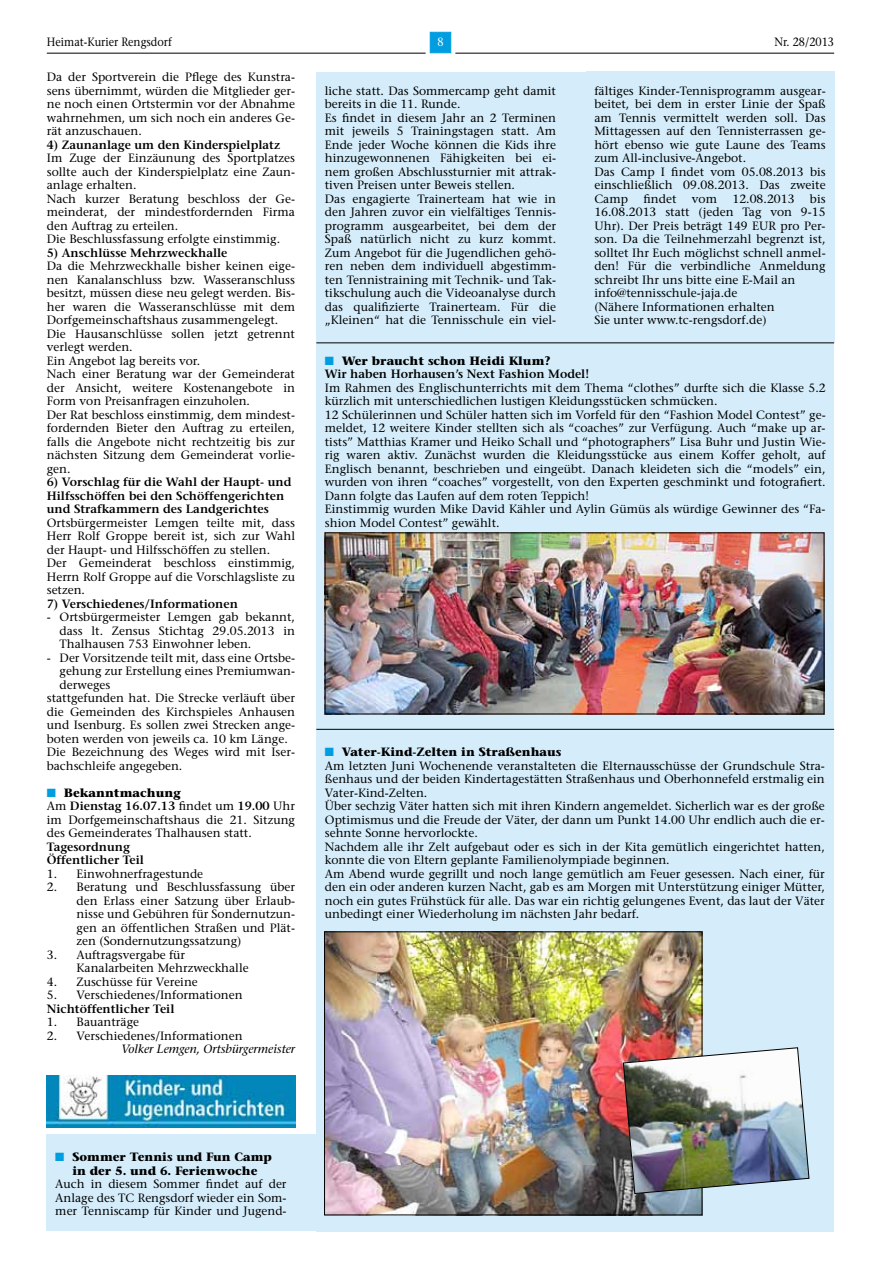
<style>
.page{position:relative;width:881px;height:1263px;background:#fff}
.page>*{position:absolute;margin:0;border:0;box-sizing:border-box;transform-origin:0 0}
.t1{font:12px/13.5px "Stone Serif LT";color:#000}
.t2{font:600 12px/13.5px "Stone Serif LT";color:#000}
.t3{font:700 12px/13.5px "Stone Serif LT";color:#000;text-align:center}
.t4{font:12px "Stone Serif LT";color:#000;scale:.9 1}
.t5{font:italic 12px "Stone Serif LT";color:#000}
.t6{font:12px "Stone Serif LT";color:#fff;scale:.9 1}
.s1{color:#009ee0}
.s2{font-weight:700}
.s3{font-weight:600}
</style>
<div class="page">
<hr style="left:47px;top:53px;width:378px;height:1px;background:#000">
<hr style="left:455px;top:53px;width:378px;height:1px;background:#000">
<div style="left:429px;top:32px;width:22px;height:21px;background:#009ee0;border:1px solid #009ee0"></div>
<div style="left:276px;top:1134px;width:67px;height:97px;background:#d5edfa"></div>
<div style="left:544px;top:72px;width:50px;height:1159px;background:#d5edfa"></div>
<img style="left:47px;top:1075px;width:248px;height:53px">
<div style="left:316px;top:72px;width:248px;height:269px;background:#d5edfa"></div>
<div style="left:316px;top:341px;width:517px;height:385px;background:#d5edfa"></div>
<img style="left:327px;top:533px;width:497px;height:181px">
<div style="left:316px;top:726px;width:517px;height:505px;background:#d5edfa"></div>
<div style="left:585px;top:71px;width:248px;height:271px;background:#d5edfa"></div>
<div style="left:47px;top:1134px;width:248px;height:97px;background:#d5edfa"></div>
<hr style="left:316px;top:343px;width:517px;height:1px;background:#000">
<hr style="left:316px;top:729px;width:517px;height:1px;background:#000">
<img style="left:326px;top:934px;width:374px;height:279px">
<div style="left:324px;top:932px;width:378px;height:283px;border:1px solid #000"></div>
<img style="left:622px;top:1047px;width:187px;height:147px">
<p class="t4" style="left:47px;top:35px;width:140px">Heimat-Kurier Rengsdorf</p>
<p class="t6" style="left:437px;top:35px;width:8px">8</p>
<p class="t4" style="left:774px;top:35px;width:68px">Nr. 28/2013</p>
<p class="t1" style="left:47px;top:70px;width:250px;text-align:justify">Da der Sportverein die Pflege des Kunstra&shy;sens übernimmt, würden die Mitglieder ger&shy;ne noch einen Ortstermin vor der Abnahme wahrnehmen, um sich noch ein anderes Ge&shy;rät anzuschauen.</p>
<p class="t2" style="left:47px;top:138px;width:235px">4) Zaunanlage um den Kinderspielplatz</p>
<p class="t1" style="left:47px;top:151px;width:250px">Im Zuge der Einzäunung des Sportplatzes sollte auch der Kinderspielplatz eine Zaun&shy;anlage erhalten.<br>Nach kurzer Beratung beschloss der Ge&shy;meinderat, der mindestfordernden Firma den Auftrag zu erteilen.<br>Die Beschlussfassung erfolgte einstimmig.</p>
<p class="t2" style="left:47px;top:246px;width:182px">5) Anschlüsse Mehrzweckhalle</p>
<p class="t1" style="left:47px;top:259px;width:250px">Da die Mehrzweckhalle bisher keinen eige&shy;nen Kanalanschluss bzw. Wasseranschluss besitzt, müssen diese neu gelegt werden. Bis&shy;her waren die Wasseranschlüsse mit dem Dorfgemeinschaftshaus zusammengelegt.<br>Die Hausanschlüsse sollen jetzt getrennt verlegt werden.<br>Ein Angebot lag bereits vor.<br>Nach einer Beratung war der Gemeinderat der Ansicht, weitere Kostenangebote in Form von Preisanfragen einzuholen.<br>Der Rat beschloss einstimmig, dem mindest&shy;fordernden Bieter den Auftrag zu erteilen, falls die Angebote nicht rechtzeitig bis zur nächsten Sitzung dem Gemeinderat vorlie&shy;gen.</p>
<p class="t2" style="left:47px;top:475px;width:246px">6) Vorschlag für die Wahl der Haupt- und<br>Hilfsschöffen bei den Schöffengerichten und Strafkammern des Landgerichtes</p>
<p class="t1" style="left:47px;top:516px;width:250px">Ortsbürgermeister Lemgen teilte mit, dass Herr Rolf Groppe bereit ist, sich zur Wahl der Haupt- und Hilfsschöffen zu stellen.<br>Der Gemeinderat beschloss einstimmig, Herrn Rolf Groppe auf die Vorschlagsliste zu setzen.</p>
<p class="t2" style="left:47px;top:597px;width:192px">7) Verschiedenes/Informationen</p>
<p class="t1" style="left:60px;top:610px;width:237px;text-align:justify;text-indent:-13px">- Ortsbürgermeister Lemgen gab bekannt, dass lt. Zensus Stichtag 29.05.2013 in Thalhausen 753 Einwohner leben.</p>
<p class="t1" style="left:47px;top:651px;width:250px">- Der Vorsitzende teilt mit, dass eine Ortsbe-</p>
<p class="t1" style="left:60px;top:664px;width:237px">gehung zur Erstellung eines Premiumwan-</p>
<p class="t1" style="left:60px;top:678px;width:52px">derweges</p>
<p class="t1" style="left:47px;top:691px;width:250px">stattgefunden hat. Die Strecke verläuft über</p>
<p class="t1" style="left:47px;top:705px;width:250px">die Gemeinden des Kirchspieles Anhausen</p>
<p class="t1" style="left:47px;top:718px;width:250px">und Isenburg. Es sollen zwei Strecken ange-</p>
<p class="t1" style="left:47px;top:732px;width:242px">boten werden von jeweils ca. 10 km Länge.</p>
<p class="t1" style="left:47px;top:745px;width:250px">Die Bezeichnung des Weges wird mit Iser-</p>
<p class="t1" style="left:47px;top:759px;width:137px">bachschleife angegeben.</p>
<p class="t1" style="left:47px;top:786px;width:250px"><span class="s1">■</span> <span class="s2">Bekanntmachung<br></span>Am <span class="s3">Dienstag 16.07.13</span> findet um <span class="s3">19.00</span> Uhr im Dorfgemeinschaftshaus die 21. Sitzung des Gemeinderates Thalhausen statt.</p>
<p class="t2" style="left:47px;top:840px;width:99px">Tagesordnung<br>Öffentlicher Teil</p>
<p class="t1" style="left:47px;top:867px;width:158px">1. Einwohnerfragestunde</p>
<p class="t1" style="left:77px;top:880px;width:220px;text-align:justify;text-indent:-30px">2. Beratung und Beschlussfassung über den Erlass einer Satzung über Erlaub&shy;nisse und Gebühren für Sondernutzun&shy;gen an öffentlichen Straßen und Plät&shy;zen (Sondernutzungssatzung)</p>
<p class="t1" style="left:77px;top:948px;width:173px;text-indent:-30px">3. Auftragsvergabe für<br>Kanalarbeiten Mehrzweckhalle</p>
<p class="t1" style="left:47px;top:975px;width:152px">4. Zuschüsse für Vereine</p>
<p class="t1" style="left:47px;top:988px;width:197px">5. Verschiedenes/Informationen</p>
<p class="t2" style="left:47px;top:1002px;width:129px">Nichtöffentlicher Teil</p>
<p class="t1" style="left:47px;top:1015px;width:94px">1. Bauanträge</p>
<p class="t1" style="left:47px;top:1029px;width:197px">2. Verschiedenes/Informationen</p>
<p class="t5" style="left:121px;top:1042px;width:175px">Volker Lemgen, Ortsbürgermeister</p>
<p class="t1" style="left:594px;top:84px;width:233px">fältiges Kinder-Tennisprogramm ausgear&shy;beitet, bei dem in erster Linie der Spaß am Tennis vermittelt werden soll. Das Mittagessen auf den Tennisterrassen ge&shy;hört ebenso wie gute Laune des Teams zum All-inclusive-Angebot.<br>Das Camp I findet vom 05.08.2013 bis einschließlich 09.08.2013. Das zweite Camp</p>
<p class="t1" style="left:325px;top:84px;width:233px">liche statt. Das Sommercamp geht damit bereits in die 11. Runde.<br>Es findet in diesem Jahr an 2 Terminen mit jeweils 5 Trainingstagen statt. Am Ende jeder Woche können die Kids ihre hinzugewonnenen Fähigkeiten bei ei&shy;nem großen Abschlussturnier mit attrak&shy;tiven Preisen unter Beweis stellen.<br>Das engagierte Trainerteam hat wie in den Jahren zuvor ein vielfältiges Tennis&shy;programm ausgearbeitet, bei dem der Spaß natürlich nicht zu kurz kommt.<br>Zum Angebot für die Jugendlichen gehö&shy;ren neben dem individuell abgestimm&shy;ten Tennistraining mit Technik- und Tak&shy;tikschulung auch die Videoanalyse durch das qualifizierte Trainerteam. Für die „Kleinen“ hat die Tennisschule ein viel-</p>
<p class="t2" style="left:325px;top:354px;width:266px"><span class="s1">■</span> <span class="s2">Wer braucht schon Heidi Klum?<br></span>Wir haben Horhausen’s Next Fashion Model!</p>
<p class="t1" style="left:325px;top:381px;width:502px">Im Rahmen des Englischunterrichts mit dem Thema “clothes” durfte sich die Klasse 5.2 kürzlich mit unterschiedlichen lustigen Kleidungsstücken schmücken.<br>12 Schülerinnen und Schüler hatten sich im Vorfeld für den “Fashion Model Contest” ge&shy;meldet, 12 weitere Kinder stellten sich als “coaches” zur Verfügung. Auch “make up ar&shy;tists” Matthias Kramer und Heiko Schall und “photographers” Lisa Buhr und Justin Wie&shy;rig waren aktiv. Zunächst wurden die Kleidungsstücke aus einem Koffer geholt, auf Englisch benannt, beschrieben und eingeübt. Danach kleideten sich die “models” ein, wurden von ihren “coaches” vorgestellt, von den Experten geschminkt und fotografiert.<br>Dann folgte das Laufen auf dem roten Teppich!<br>Einstimmig wurden Mike David Kähler und Aylin Gümüs als würdige Gewinner des “Fa&shy;shion Model Contest” gewählt.</p>
<p class="t1" style="left:594px;top:192px;width:233px;text-indent:215px">bis 16.08.2013 statt (jeden Tag von 9-15<br>Uhr). Der Preis beträgt 149 EUR pro Per&shy;son. Da die Teilnehmerzahl begrenzt ist, solltet Ihr Euch möglichst schnell anmel&shy;den! Für die verbindliche Anmeldung schreibt Ihr uns bitte eine E-Mail an info@tennisschule-jaja.de<br>(Nähere Informationen erhalten<br>Sie unter www.tc-rengsdorf.de)</p>
<p class="t1" style="left:643px;top:192px;width:34px">findet</p>
<p class="t1" style="left:691px;top:192px;width:27px">vom</p>
<p class="t1" style="left:732px;top:192px;width:63px">12.08.2013</p>
<p class="t1" style="left:325px;top:745px;width:501px"><span class="s1">■</span> <span class="s2">Vater-Kind-Zelten in Straßenhaus<br></span>Am letzten Juni Wochenende veranstalteten die Elternausschüsse der Grundschule Stra&shy;ßenhaus und der beiden Kindertagestätten Straßenhaus und Oberhonnefeld erstmalig ein Vater-Kind-Zelten.<br>Über sechzig Väter hatten sich mit ihren Kindern angemeldet. Sicherlich war es der große Optimismus und die Freude der Väter, der dann um Punkt 14.00 Uhr endlich auch die er&shy;sehnte Sonne hervorlockte.<br>Nachdem alle ihr Zelt aufgebaut oder es sich in der Kita gemütlich eingerichtet hatten, konnte die von Eltern geplante Familienolympiade beginnen.<br>Am Abend wurde gegrillt und noch lange gemütlich am Feuer gesessen. Nach einer, für den ein oder anderen kurzen Nacht, gab es am Morgen mit Unterstützung einiger Mütter, noch ein gutes Frühstück für alle. Das war ein richtig gelungenes Event, das laut der Väter unbedingt einer Wiederholung im nächsten Jahr bedarf.</p>
<p class="t3" style="left:55px;top:1150px;width:218px"><span class="s1">■</span> Sommer Tennis und Fun Camp in der 5. und 6. Ferienwoche</p>
<p class="t1" style="left:55px;top:1177px;width:233px;text-align:justify">Auch in diesem Sommer findet auf der Anlage des TC Rengsdorf wieder ein Som&shy;mer Tenniscamp für Kinder und Jugend-</p>
</div>
